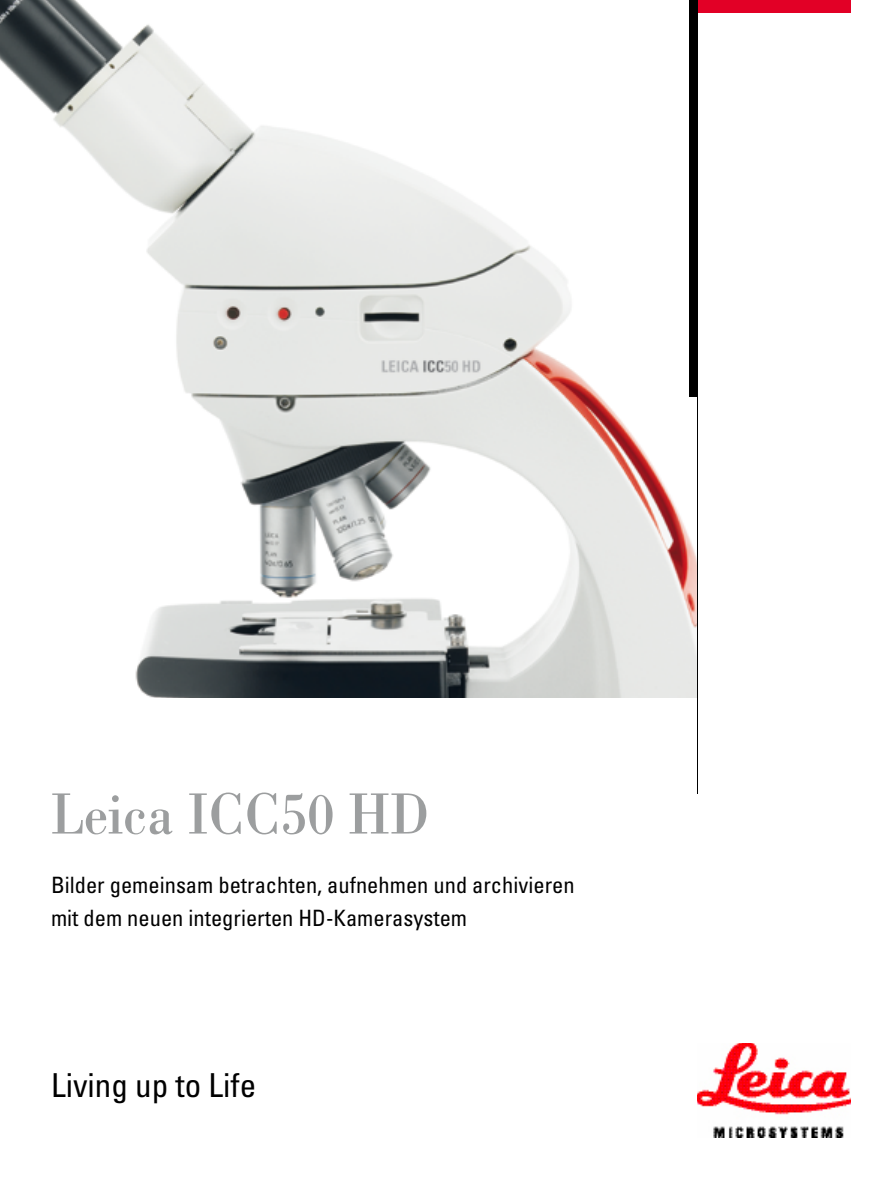
<style>
.page{position:relative;width:893px;height:1191px;background:#fff}
.page>*{position:absolute;margin:0;border:0;box-sizing:border-box;transform-origin:0 0}
.t1{font:60px "Leicana";color:#9c9e9f}
.t2{font:condensed 33px "Univers LT Std";color:#000}
.t3{font:condensed 22.5px/33px "Univers LT Std";color:#000}
</style>
<div class="page">
<img style="left:0;top:0;width:697px;height:697px">
<div style="left:697px;top:0;width:153px;height:13px;background:#e20026"></div>
<div style="left:689px;top:0;width:8px;height:397px;background:#000"></div>
<hr style="left:697px;top:0;width:1px;height:793px;background:#000">
<img style="left:697px;top:1043px;width:153px;height:94px">
<h1 class="t1" style="left:51px;top:777px;width:379px">Leica ICC50 HD</h1>
<p class="t3" style="left:51px;top:867px;width:525px">Bilder gemeinsam betrachten, aufnehmen und archivieren mit dem neuen integrierten HD-Kamerasystem</p>
<h2 class="t2" style="left:51px;top:1064px;width:207px">Living up to Life</h2>
</div>
